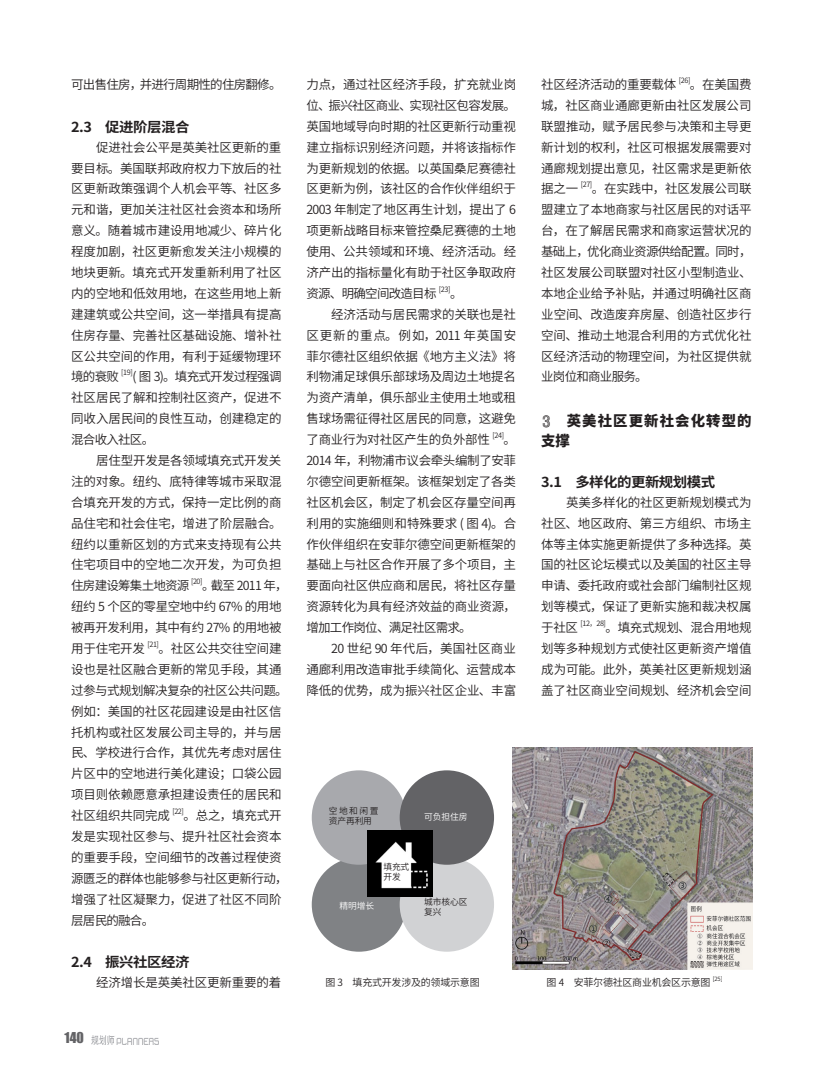
<style>
.page{position:relative;width:826px;height:1085px;background:#fff}
.page>*{position:absolute;margin:0;border:0;box-sizing:border-box;transform-origin:0 0}
.一级标题{font:800 14.38px/19.2px "Source Han Sans CN";letter-spacing:.075em;color:#231f20}
.二级标题{font:700 13.75px "Source Han Sans CN";letter-spacing:-.035em;color:#231f20;scale:1.05 1}
.t1{font:13.75px "Impact";color:#636366}
.正文{font:12.5px/20.9px "Source Han Sans CN";letter-spacing:-.01em;color:#231f20;text-align:justify}
.正文-2{font:12.5px/20.9px "Source Han Sans CN";letter-spacing:-.035em;color:#231f20}
.正文-3{font:12.5px "Source Han Sans CN";letter-spacing:-.06em;color:#231f20}
.图说{font:10px "Source Han Sans CN";letter-spacing:-.025em;color:#231f20}
.段落样式1{font:8.75px/10px "Source Han Sans CN";letter-spacing:-.015em;color:#231f20}
.段落样式1-2{font:8.75px/10px "Source Han Sans CN";letter-spacing:.075em;color:#231f20}
.段落样式1-3{font:8.75px "Source Han Sans CN";letter-spacing:-.015em;color:#fff}
.正文-4{font:7.25px "Source Han Sans CN";letter-spacing:-.06em;color:#231f20}
.图说-2{font:5.88px "Source Han Sans CN";color:#231f20}
.s1{font-family:"H Yb 7 gj";font-weight:400;font-size:17.5px}
</style>
<div class="page">
<img style="left:91px;top:1035px;width:68px;height:9px">
<div style="left:312px;top:857px;width:94px;height:94px;background:#808285;border-radius:50%"></div>
<div style="left:399px;top:857px;width:95px;height:94px;background:#d1d2d4;border-radius:50%"></div>
<div style="left:312px;top:770px;width:94px;height:94px;background:#a8a9ad;border-radius:50%"></div>
<div style="left:399px;top:770px;width:95px;height:94px;background:#636366;border-radius:50%"></div>
<img style="left:367px;top:830px;width:66px;height:65px">
<img style="left:512px;top:747px;width:240px;height:222px">
<p class="正文-3" style="left:71px;top:77px;width:212px">可出售住房，并进行周期性的住房翻修。</p>
<p class="二级标题" style="left:71px;top:119px;width:114px">2.3　促进阶层混合</p>
<p class="正文" style="left:71px;top:137px;width:212px;text-indent:25px">促进社会公平是英美社区更新的重要目标。美国联邦政府权力下放后的社区更新政策强调个人机会平等、社区多元和谐，更加关注社区社会资本和场所意义。随着城市建设用地减少、碎片化程度加剧，社区更新愈发关注小规模的地块更新。填充式开发重新利用了社区内的空地和低效用地，在这些用地上新建建筑或公共空间，这一举措具有提高住房存量、完善社区基础设施、增补社区公共空间的作用，有利于延缓物理环境的衰败</p>
<p class="正文-4" style="left:121px;top:368px;width:13px">[19]</p>
<p class="正文" style="left:71px;top:366px;width:212px;text-indent:61px">( 图 3)。填充式开发过程强调社区居民了解和控制社区资产，促进不同收入居民间的良性互动，创建稳定的混合收入社区。</p>
<p class="正文" style="left:71px;top:450px;width:212px;text-indent:25px">居住型开发是各领域填充式开发关注的对象。纽约、底特律等城市采取混合填充开发的方式，保持一定比例的商品住宅和社会住宅，增进了阶层融合。纽约以重新区划的方式来支持现有公共住宅项目中的空地二次开发，为可负担住房建设筹集土地资源</p>
<p class="正文-4" style="left:191px;top:577px;width:13px">[20]</p>
<p class="正文-2" style="left:71px;top:575px;width:218px;text-indent:131px">。截至 2011 年，纽约 5 个区的零星空地中约 67% 的用地被再开发利用，其中有约 27% 的用地被用于住宅开发</p>
<p class="正文-4" style="left:147px;top:640px;width:13px">[21]</p>
<p class="正文" style="left:71px;top:638px;width:218px;text-align:left;text-indent:87px">。社区公共交往空间建设也是社区融合更新的常见手段，其通过参与式规划解决复杂的社区公共问题。例如：美国的社区花园建设是由社区信托机构或社区发展公司主导的，并与居民、学校进行合作，其优先考虑对居住片区中的空地进行美化建设；口袋公园项目则依赖愿意承担建设责任的居民和社区组织共同完成</p>
<p class="正文-4" style="left:172px;top:807px;width:13px">[22]</p>
<p class="正文" style="left:71px;top:805px;width:218px;text-align:left;text-indent:112px">。总之，填充式开发是实现社区参与、提升社区社会资本的重要手段，空间细节的改善过程使资源匮乏的群体也能够参与社区更新行动，增强了社区凝聚力，促进了社区不同阶层居民的融合。</p>
<p class="二级标题" style="left:71px;top:954px;width:114px">2.4　振兴社区经济</p>
<p class="正文" style="left:96px;top:972px;width:187px">经济增长是英美社区更新重要的着</p>
<p class="t1" style="left:64px;top:1026px;width:21px">140</p>
<p class="正文" style="left:306px;top:74px;width:211px">力点，通过社区经济手段，扩充就业岗位、振兴社区商业、实现社区包容发展。英国地域导向时期的社区更新行动重视建立指标识别经济问题，并将该指标作为更新规划的依据。以英国桑尼赛德社区更新为例，该社区的合作伙伴组织于2003 年制定了地区再生计划，提出了 6项更新战略目标来管控桑尼赛德的土地使用、公共领域和环境、经济活动。经济产出的指标量化有助于社区争取政府资源、明确空间改造目标</p>
<p class="正文-4" style="left:439px;top:285px;width:13px">[23]</p>
<p class="正文" style="left:450px;top:283px;width:14px">。</p>
<p class="正文" style="left:306px;top:304px;width:211px;text-indent:25px">经济活动与居民需求的关联也是社区更新的重点。例如，2011 年英国安菲尔德社区组织依据《地方主义法》将利物浦足球俱乐部球场及周边土地提名为资产清单，俱乐部业主使用土地或租售球场需征得社区居民的同意，这避免了商业行为对社区产生的负外部性</p>
<p class="正文-4" style="left:492px;top:431px;width:13px">[24]</p>
<p class="正文" style="left:306px;top:429px;width:211px;text-indent:197px">。2014 年，利物浦市议会牵头编制了安菲尔德空间更新框架。该框架划定了各类社区机会区，制定了机会区存量空间再利用的实施细则和特殊要求 ( 图 4)。合作伙伴组织在安菲尔德空间更新框架的基础上与社区合作开展了多个项目，主要面向社区供应商和居民，将社区存量资源转化为具有经济效益的商业资源，增加工作岗位、满足社区需求。</p>
<p class="正文" style="left:306px;top:638px;width:211px;text-indent:25px">20 世纪 90 年代后，美国社区商业通廊利用改造审批手续简化、运营成本降低的优势，成为振兴社区企业、丰富</p>
<p class="正文" style="left:541px;top:74px;width:137px">社区经济活动的重要载体</p>
<p class="正文-4" style="left:679px;top:76px;width:13px">[26]</p>
<p class="正文" style="left:541px;top:74px;width:212px;text-indent:149px">。在美国费城，社区商业通廊更新由社区发展公司联盟推动，赋予居民参与决策和主导更新计划的权利，社区可根据发展需要对通廊规划提出意见，社区需求是更新依据之一</p>
<p class="正文-4" style="left:581px;top:180px;width:13px">[27]</p>
<p class="正文" style="left:541px;top:179px;width:212px;text-indent:51px">。在实践中，社区发展公司联盟建立了本地商家与社区居民的对话平台，在了解居民需求和商家运营状况的基础上，优化商业资源供给配置。同时，社区发展公司联盟对社区小型制造业、本地企业给予补贴，并通过明确社区商业空间、改造废弃房屋、创造社区步行空间、推动土地混合利用的方式优化社区经济活动的物理空间，为社区提供就业岗位和商业服务。</p>
<p class="一级标题" style="left:541px;top:412px;width:212px"><span class="s1">3</span>　英美社区更新社会化转型的支撑</p>
<p class="二级标题" style="left:541px;top:474px;width:167px">3.1　多样化的更新规划模式</p>
<p class="正文" style="left:541px;top:492px;width:212px;text-indent:25px">英美多样化的社区更新规划模式为社区、地区政府、第三方组织、市场主体等主体实施更新提供了多种选择。英国的社区论坛模式以及美国的社区主导申请、委托政府或社会部门编制社区规划等模式，保证了更新实施和裁决权属于社区</p>
<p class="正文-4" style="left:580px;top:619px;width:27px">[12，28]</p>
<p class="正文" style="left:541px;top:617px;width:212px;text-indent:64px">。填充式规划、混合用地规划等多种规划方式使社区更新资产增值成为可能。此外，英美社区更新规划涵盖了社区商业空间规划、经济机会空间</p>
<p class="段落样式1-2" style="left:329px;top:806px;width:51px">空地和闲置资产再利用</p>
<p class="段落样式1-3" style="left:424px;top:811px;width:45px">可负担住房</p>
<p class="段落样式1" style="left:383px;top:862px;width:27px">填充式开发</p>
<p class="段落样式1-3" style="left:339px;top:900px;width:36px">精明增长</p>
<p class="段落样式1" style="left:424px;top:897px;width:45px">城市核心区复兴</p>
<p class="图说" style="left:325px;top:976px;width:156px">图 3 填充式开发涉及的领域示意图</p>
<p class="图说" style="left:546px;top:976px;width:165px">图 4 安菲尔德社区商业机会区示意图</p>
<p class="图说-2" style="left:712px;top:975px;width:11px">[25]</p>
</div>
